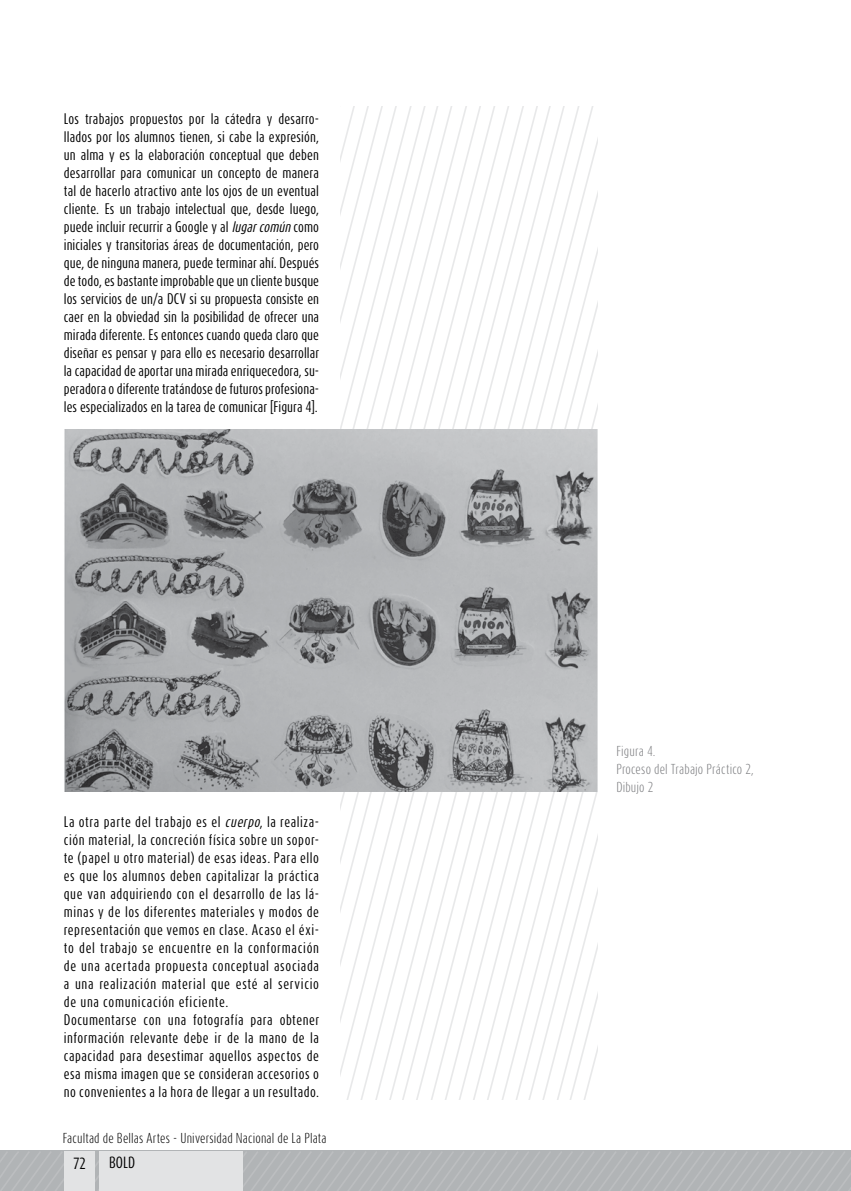
<style>
.page{position:relative;width:851px;height:1191px;background:#fff}
.page>*{position:absolute;margin:0;border:0;box-sizing:border-box;transform-origin:0 0}
.t1{font:13.5px "Dax Compact";color:#000}
.t2{font:13.5px "Dax Compact";color:#000}
.t3{font:12.75px/18px "Dax Compact";letter-spacing:.04em;color:#000;text-align:justify}
.t4{font:300 12px "Dax Compact";letter-spacing:.015em;color:#000}
.t5{font:300 12px/18px "Dax Compact";letter-spacing:.015em;color:#797a7d}
.s1{font-style:italic}
</style>
<div class="page">
<svg style="left:0;top:1150px;width:850px;height:41px;background:#b2b5b7"></svg>
<div style="left:64px;top:1151px;width:31px;height:40px;background:#e2e3e4"></div>
<div style="left:99px;top:1151px;width:143px;height:40px;background:#e2e3e4"></div>
<svg style="left:352px;top:106px;width:14px;height:993px"></svg>
<svg style="left:366px;top:106px;width:14px;height:993px"></svg>
<svg style="left:380px;top:106px;width:14px;height:993px"></svg>
<svg style="left:394px;top:106px;width:14px;height:993px"></svg>
<svg style="left:408px;top:106px;width:14px;height:993px"></svg>
<svg style="left:422px;top:106px;width:14px;height:993px"></svg>
<svg style="left:436px;top:106px;width:15px;height:993px"></svg>
<svg style="left:451px;top:106px;width:14px;height:993px"></svg>
<svg style="left:465px;top:106px;width:13px;height:993px"></svg>
<svg style="left:478px;top:106px;width:14px;height:993px"></svg>
<svg style="left:492px;top:106px;width:14px;height:993px"></svg>
<svg style="left:506px;top:106px;width:13px;height:993px"></svg>
<svg style="left:519px;top:106px;width:14px;height:993px"></svg>
<svg style="left:533px;top:106px;width:15px;height:993px"></svg>
<svg style="left:548px;top:106px;width:14px;height:993px"></svg>
<svg style="left:562px;top:106px;width:35px;height:993px"></svg>
<img style="left:64px;top:429px;width:533px;height:362px">
<p class="t3" style="left:64px;top:110px;width:257px">Los trabajos propuestos por la cátedra y desarro&shy;llados por los alumnos tienen, si cabe la expresión, un alma y es la elaboración conceptual que deben desarrollar para comunicar un concepto de manera tal de hacerlo atractivo ante los ojos de un eventual cliente. Es un trabajo intelectual que, desde luego, puede incluir recurrir a Google y al <span class="s1">lugarcomún</span>como iniciales y transitorias áreas de documentación, pero que, de ninguna manera, puede terminar ahí. Después de todo, es bastante improbable que un cliente busque los servicios de un/a DCV si su propuesta consiste en caer en la obviedad sin la posibilidad de ofrecer una mirada diferente. Es entonces cuando queda claro que diseñar es pensar y para ello es necesario desarrollar la capacidad de aportar una mirada enriquecedora, su&shy;peradora o diferente tratándose de futuros profesiona&shy;les especializados en la tarea de comunicar [Figura 4].</p>
<p class="t3" style="left:64px;top:812px;width:257px;text-align:left">La otra parte del trabajo es el <span class="s1">cuerpo</span>, la realiza&shy;ción material, la concreción física sobre un sopor&shy;te (papel u otro material) de esas ideas. Para ello es que los alumnos deben capitalizar la práctica que van adquiriendo con el desarrollo de las lá&shy;minas y de los diferentes materiales y modos de representación que vemos en clase. Acaso el éxi&shy;to del trabajo se encuentre en la conformación de una acertada propuesta conceptual asociada a una realización material que esté al servicio de una comunicación eficiente.<br>Documentarse con una fotografía para obtener información relevante debe ir de la mano de la capacidad para desestimar aquellos aspectos de esa misma imagen que se consideran accesorios o no convenientes a la hora de llegar a un resultado.</p>
<p class="t4" style="left:63px;top:1130px;width:265px">Facultad de Bellas Artes - Universidad Nacional de La Plata</p>
<p class="t2" style="left:73px;top:1154px;width:15px">72</p>
<p class="t1" style="left:109px;top:1153px;width:27px">BOLD</p>
<p class="t5" style="left:616px;top:741px;width:139px">Figura 4.<br>Proceso del Trabajo Práctico 2,<br>Dibujo 2</p>
</div>
